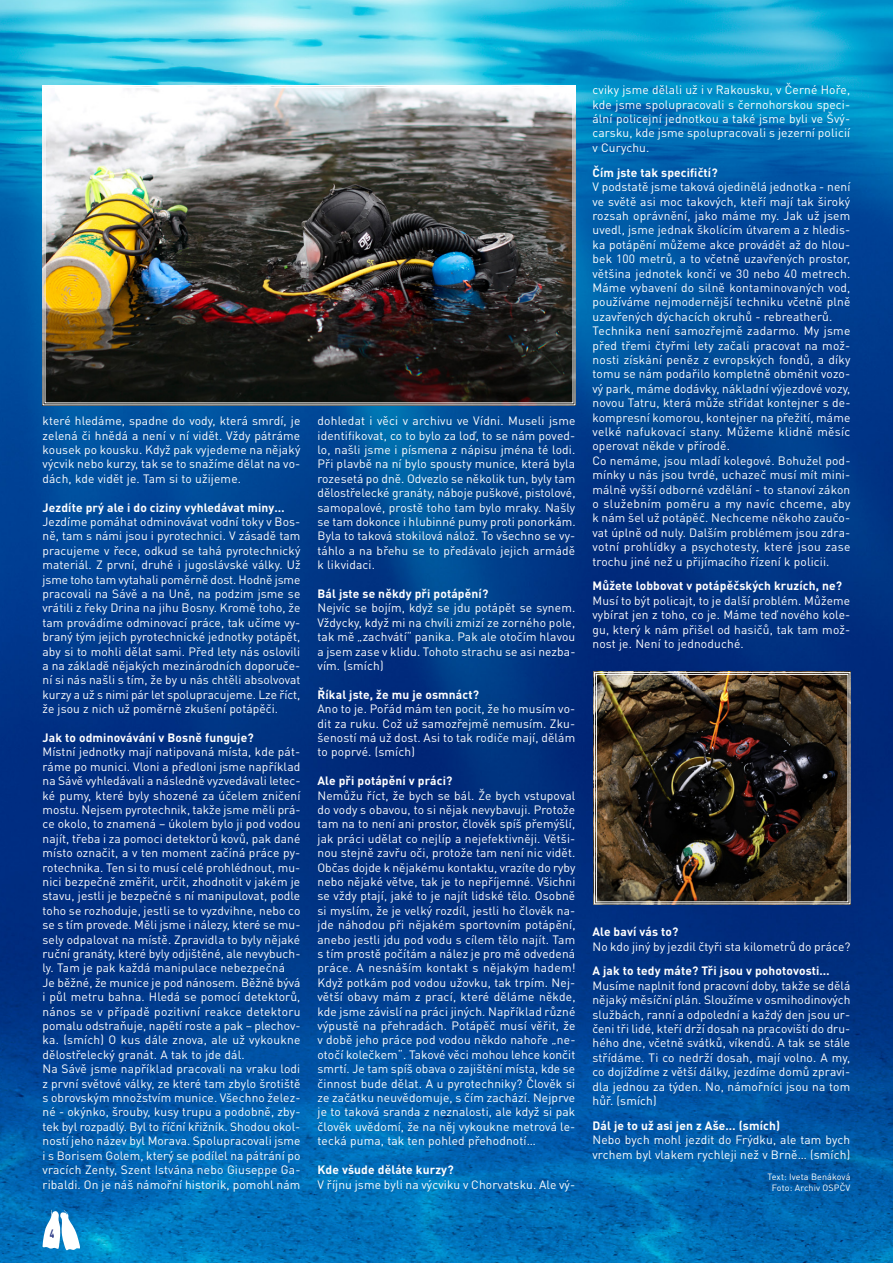
<style>
.page{position:relative;width:893px;height:1263px;background:#fff}
.page>*{position:absolute;margin:0;border:0;box-sizing:border-box;transform-origin:0 0}
.t1{font:12px/14.4px "DIN Pro Regular 2";letter-spacing:.01em;color:#fff;text-align:justify}
.t2{font:700 12px "DIN Pro";letter-spacing:.01em;color:#fff}
.t3{font:700 12px "DIN Pro";color:#283583;scale:.7 1}
.t4{font:9px/10.8px "DIN Pro Regular 2";letter-spacing:.01em;color:#fff;text-align:center}
</style>
<div class="page">
<img style="left:0;top:0;width:893px;height:1263px">
<svg style="left:43px;top:1209px;width:37px;height:41px"></svg>
<img style="left:42px;top:85px;width:534px;height:321px">
<div style="left:45px;top:87px;width:528px;height:316px;border:1px solid #fff"></div>
<img style="left:593px;top:671px;width:258px;height:234px">
<div style="left:596px;top:674px;width:252px;height:228px;border:1px solid #fff"></div>
<p class="t1" style="left:43px;top:413px;width:259px">které hledáme, spadne do vody, která smrdí, je zelená či hnědá a není v ní vidět. Vždy pátráme kousek po kousku. Když pak vyjedeme na nějaký výcvik nebo kurzy, tak se to snažíme dělat na vo&shy;dách, kde vidět je. Tam si to užijeme.</p>
<p class="t2" style="left:43px;top:499px;width:244px">Jezdíte prý ale i do ciziny vyhledávat miny…</p>
<p class="t1" style="left:43px;top:514px;width:260px">Jezdíme pomáhat odminovávat vodní toky v Bos&shy;ně, tam s námi jsou i pyrotechnici. V zásadě tam pracujeme v řece, odkud se tahá pyrotechnický materiál. Z první, druhé i jugoslávské války. Už jsme toho tam vytahali poměrně dost. Hodně jsme pracovali na Sávě a na Uně, na podzim jsme se vrátili z řeky Drina na jihu Bosny. Kromě toho, že tam provádíme odminovací práce, tak učíme vy&shy;braný tým jejich pyrotechnické jednotky potápět, aby si to mohli dělat sami. Před lety nás oslovili a na základě nějakých mezinárodních doporuče&shy;ní si nás našli s tím, že by u nás chtěli absolvovat kurzy a už s nimi pár let spolupracujeme. Lze říct, že jsou z nich už poměrně zkušení potápěči.</p>
<p class="t2" style="left:43px;top:730px;width:213px">Jak to odminovávání v Bosně funguje?</p>
<p class="t1" style="left:43px;top:745px;width:260px;text-align:left">Místní jednotky mají natipovaná místa, kde pát&shy;ráme po munici. Vloni a předloni jsme například na Sávě vyhledávali a následně vyzvedávali letec&shy;ké pumy, které byly shozené za účelem zničení mostu. Nejsem pyrotechnik, takže jsme měli prá&shy;ce okolo, to znamená – úkolem bylo ji pod vodou najít, třeba i za pomoci detektorů kovů, pak dané místo označit, a v ten moment začíná práce py&shy;rotechnika. Ten si to musí celé prohlédnout, mu&shy;nici bezpečně změřit, určit, zhodnotit v jakém je stavu, jestli je bezpečné s ní manipulovat, podle toho se rozhoduje, jestli se to vyzdvihne, nebo co se s tím provede. Měli jsme i nálezy, které se mu&shy;sely odpalovat na místě. Zpravidla to byly nějaké ruční granáty, které byly odjištěné, ale nevybuch&shy;ly. Tam je pak každá manipulace nebezpečná<br>Je běžné, že munice je pod nánosem. Běžně bývá i půl metru bahna. Hledá se pomocí detektorů, nános se v případě pozitivní reakce detektoru pomalu odstraňuje, napětí roste a pak – plechov&shy;ka. (smích) O kus dále znova, ale už vykoukne dělostřelecký granát. A tak to jde dál.<br>Na Sávě jsme například pracovali na vraku lodi z první světové války, ze které tam zbylo šrotiště s obrovským množstvím munice. Všechno želez&shy;né - okýnko, šrouby, kusy trupu a podobně, zby&shy;tek byl rozpadlý. Byl to říční křižník. Shodou okol&shy;ností jeho název byl Morava. Spolupracovali jsme i s Borisem Golem, který se podílel na pátrání po vracích Zenty, Szent Istvána nebo Giuseppe Ga&shy;ribaldi. On je náš námořní historik, pomohl nám</p>
<p class="t3" style="left:50px;top:1225px;width:8px">4</p>
<p class="t1" style="left:317px;top:413px;width:260px">dohledat i věci v archivu ve Vídni. Museli jsme identifikovat, co to bylo za loď, to se nám poved&shy;lo, našli jsme i písmena z nápisu jména té lodi.<br>Při plavbě na ní bylo spousty munice, která byla rozesetá po dně. Odvezlo se několik tun, byly tam dělostřelecké granáty, náboje puškové, pistolové, samopalové, prostě toho tam bylo mraky. Našly se tam dokonce i hlubinné pumy proti ponorkám.<br>Byla to taková stokilová nálož. To všechno se vy&shy;táhlo a na břehu se to předávalo jejich armádě k likvidaci.</p>
<p class="t2" style="left:317px;top:586px;width:172px">Bál jste se někdy při potápění?</p>
<p class="t1" style="left:317px;top:601px;width:259px">Nejvíc se bojím, když se jdu potápět se synem.<br>Vždycky, když mi na chvíli zmizí ze zorného pole, tak mě „zachvátí“ panika. Pak ale otočím hlavou a jsem zase v klidu. Tohoto strachu se asi nezba&shy;vím. (smích)</p>
<p class="t2" style="left:317px;top:686px;width:163px">Říkal jste, že mu je osmnáct?</p>
<p class="t1" style="left:317px;top:701px;width:259px">Ano to je. Pořád mám ten pocit, že ho musím vo&shy;dit za ruku. Což už samozřejmě nemusím. Zku&shy;šeností má už dost. Asi to tak rodiče mají, dělám to poprvé. (smích)</p>
<p class="t2" style="left:317px;top:773px;width:136px">Ale při potápění v práci?</p>
<p class="t1" style="left:317px;top:788px;width:260px">Nemůžu říct, že bych se bál. Že bych vstupoval do vody s obavou, to si nějak nevybavuji. Protože tam na to není ani prostor, člověk spíš přemýšlí, jak práci udělat co nejlíp a nejefektivněji. Větši&shy;nou stejně zavřu oči, protože tam není nic vidět.<br>Občas dojde k nějakému kontaktu, vrazíte do ryby nebo nějaké větve, tak je to nepříjemné. Všichni se vždy ptají, jaké to je najít lidské tělo. Osobně si myslím, že je velký rozdíl, jestli ho člověk na&shy;jde náhodou při nějakém sportovním potápění, anebo jestli jdu pod vodu s cílem tělo najít. Tam s tím prostě počítám a nález je pro mě odvedená práce. A nesnáším kontakt s nějakým hadem!<br>Když potkám pod vodou užovku, tak trpím. Nej&shy;větší obavy mám z prací, které děláme někde, kde jsme závislí na práci jiných. Například různé výpustě na přehradách. Potápěč musí věřit, že v době jeho práce pod vodou někdo nahoře „ne&shy;otočí kolečkem“. Takové věci mohou lehce končit smrtí. Je tam spíš obava o zajištění místa, kde se činnost bude dělat. A u pyrotechniky? Člověk si ze začátku neuvědomuje, s čím zachází. Nejprve je to taková sranda z neznalosti, ale když si pak člověk uvědomí, že na něj vykoukne metrová le&shy;tecká puma, tak ten pohled přehodnotí…</p>
<p class="t2" style="left:317px;top:1162px;width:138px">Kde všude děláte kurzy?</p>
<p class="t1" style="left:317px;top:1177px;width:259px">V říjnu jsme byli na výcviku v Chorvatsku. Ale vý-</p>
<p class="t1" style="left:592px;top:82px;width:259px">cviky jsme dělali už i v Rakousku, v Černé Hoře, kde jsme spolupracovali s černohorskou speci&shy;ální policejní jednotkou a také jsme byli ve Švý&shy;carsku, kde jsme spolupracovali s jezerní policií v Curychu.</p>
<p class="t2" style="left:592px;top:164px;width:127px">Čím jste tak specifičtí?</p>
<p class="t1" style="left:592px;top:179px;width:260px;text-align:left">V podstatě jsme taková ojedinělá jednotka - není ve světě asi moc takových, kteří mají tak široký rozsah oprávnění, jako máme my. Jak už jsem uvedl, jsme jednak školícím útvarem a z hledis&shy;ka potápění můžeme akce provádět až do hlou&shy;bek 100 metrů, a to včetně uzavřených prostor, většina jednotek končí ve 30 nebo 40 metrech.<br>Máme vybavení do silně kontaminovaných vod, používáme nejmodernější techniku včetně plně uzavřených dýchacích okruhů - rebreatherů.<br>Technika není samozřejmě zadarmo. My jsme před třemi čtyřmi lety začali pracovat na mož&shy;nosti získání peněz z evropských fondů, a díky tomu se nám podařilo kompletně obměnit vozo&shy;vý park, máme dodávky, nákladní výjezdové vozy, novou Tatru, která může střídat kontejner s de&shy;kompresní komorou, kontejner na přežití, máme velké nafukovací stany. Můžeme klidně měsíc operovat někde v přírodě.<br>Co nemáme, jsou mladí kolegové. Bohužel pod&shy;mínky u nás jsou tvrdé, uchazeč musí mít mini&shy;málně vyšší odborné vzdělání - to stanoví zákon o služebním poměru a my navíc chceme, aby k nám šel už potápěč. Nechceme někoho zaučo&shy;vat úplně od nuly. Dalším problémem jsou zdra&shy;votní prohlídky a psychotesty, které jsou zase trochu jiné než u přijímacího řízení k policii.</p>
<p class="t2" style="left:592px;top:578px;width:251px">Můžete lobbovat v potápěčských kruzích, ne?</p>
<p class="t1" style="left:592px;top:593px;width:259px">Musí to být policajt, to je další problém. Můžeme vybírat jen z toho, co je. Máme teď nového kole&shy;gu, který k nám přišel od hasičů, tak tam mož&shy;nost je. Není to jednoduché.</p>
<p class="t2" style="left:592px;top:924px;width:87px">Ale baví vás to?</p>
<p class="t1" style="left:592px;top:939px;width:259px">No kdo jiný by jezdil čtyři sta kilometrů do práce?</p>
<p class="t2" style="left:592px;top:963px;width:239px">A jak to tedy máte? Tři jsou v pohotovosti…</p>
<p class="t1" style="left:592px;top:978px;width:260px">Musíme naplnit fond pracovní doby, takže se dělá nějaký měsíční plán. Sloužíme v osmihodinových službách, ranní a odpolední a každý den jsou ur&shy;čeni tři lidé, kteří drží dosah na pracovišti do dru&shy;hého dne, včetně svátků, víkendů. A tak se stále střídáme. Ti co nedrží dosah, mají volno. A my, co dojíždíme z větší dálky, jezdíme domů zpravi&shy;dla jednou za týden. No, námořníci jsou na tom hůř. (smích)</p>
<p class="t2" style="left:592px;top:1118px;width:189px">Dál je to už asi jen z Aše… (smích)</p>
<p class="t1" style="left:592px;top:1132px;width:259px">Nebo bych mohl jezdit do Frýdku, ale tam bych vrchem byl vlakem rychleji než v Brně… (smích)</p>
<p class="t4" style="left:767px;top:1171px;width:84px">Text: Iveta Benáková<br>Foto: Archiv OSPČV</p>
</div>
